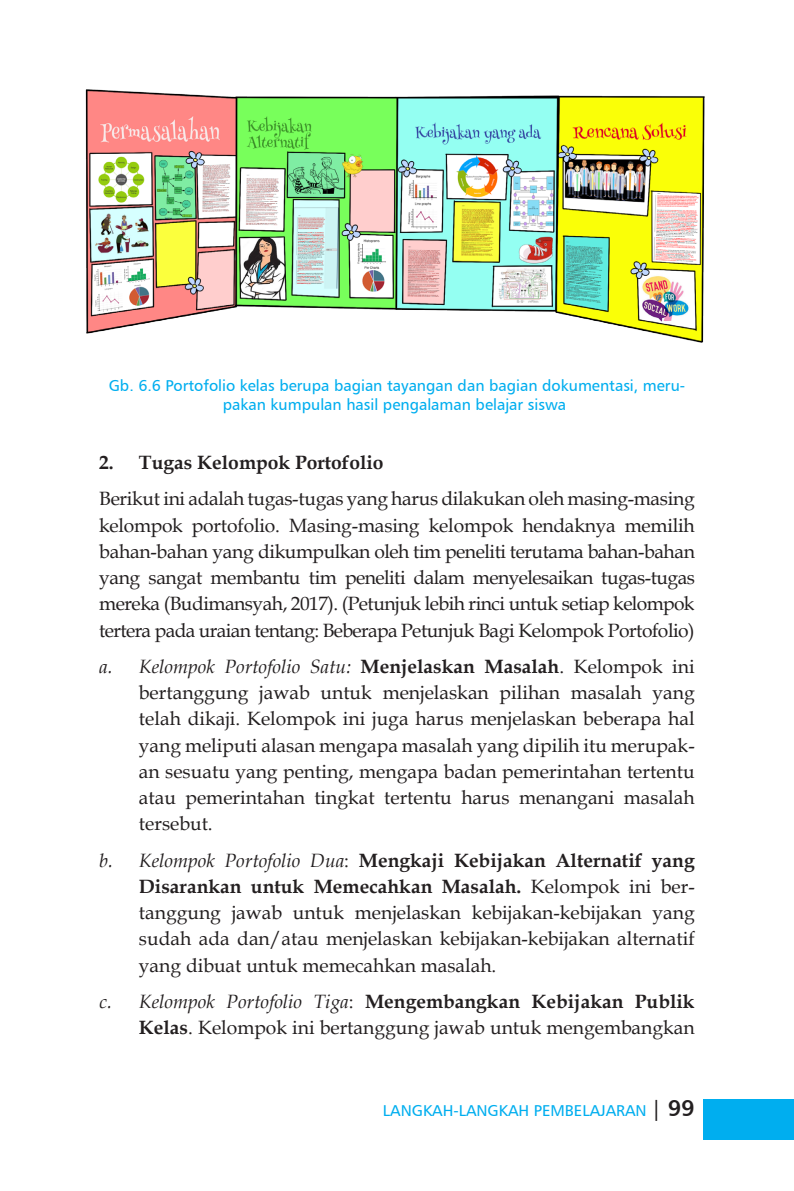
<style>
.page{position:relative;width:794px;height:1191px;background:#fff}
.page>*{position:absolute;margin:0;border:0;box-sizing:border-box;transform-origin:0 0}
.t1{font:19.25px/26.2px "Book Antiqua";color:#231f20;text-align:justify}
.t2{font:700 19.25px "Book Antiqua";color:#231f20}
.t3{font:15.75px/18.9px "Humanist 777 BT Roman B";color:#00aeef;text-align:center}
.s1{font-style:italic}
.s2{font-weight:700}
.s3{font-size:21px;color:#231f20}
.s4{font-family:"Humanist 777 BT Bold B";font-size:22.75px;color:#231f20}
</style>
<div class="page">
<div style="left:703px;top:1099px;width:91px;height:41px;background:#00aeef"></div>
<img style="left:85px;top:89px;width:620px;height:254px">
<p class="t3" style="left:109px;top:375px;width:578px">Gb. 6.6 Portofolio kelas berupa bagian tayangan dan bagian dokumentasi, meru&shy;pakan kumpulan hasil pengalaman belajar siswa</p>
<p class="t2" style="left:99px;top:451px;width:286px">2. Tugas Kelompok Portofolio</p>
<p class="t1" style="left:99px;top:486px;width:597px">Berikut ini adalah tugas-tugas yang harus dilakukan oleh masing-masing kelompok portofolio. Masing-masing kelompok hendaknya memilih bahan-bahan yang dikumpulkan oleh tim peneliti terutama bahan-bahan yang sangat membantu tim peneliti dalam menyelesaikan tugas-tugas mereka (Budimansyah, 2017). (Petunjuk lebih rinci untuk setiap kelompok tertera pada uraian tentang: Beberapa Petunjuk Bagi Kelompok Portofolio)</p>
<p class="t1" style="left:139px;top:653px;width:557px;text-indent:-40px"><span class="s1">a. Kelompok Portofolio Satu:</span> <span class="s2">Menjelaskan Masalah</span>. Kelompok ini bertanggung jawab untuk menjelaskan pilihan masalah yang telah dikaji. Kelompok ini juga harus menjelaskan beberapa hal yang meliputi alasan mengapa masalah yang dipilih itu merupak&shy;an sesuatu yang penting, mengapa badan pemerintahan tertentu atau pemerintahan tingkat tertentu harus menangani masalah tersebut.</p>
<p class="t1" style="left:139px;top:847px;width:557px;text-indent:-40px"><span class="s1">b. Kelompok Portofolio Dua</span>: <span class="s2">Mengkaji Kebijakan Alternatif yang Disarankan untuk Memecahkan Masalah.</span> Kelompok ini ber&shy;tanggung jawab untuk menjelaskan kebijakan-kebijakan yang sudah ada dan/atau menjelaskan kebijakan-kebijakan alternatif yang dibuat untuk memecahkan masalah.</p>
<p class="t1" style="left:99px;top:988px;width:597px;text-align:right"><span class="s1">c. Kelompok Portofolio Tiga</span>: <span class="s2">Mengembangkan Kebijakan Publik<br>Kelas</span>. Kelompok ini bertanggung jawab untuk mengembangkan</p>
<p class="t3" style="left:383px;top:1100px;width:313px">LANGKAH-LANGKAH PEMBELAJARAN <span class="s3">|</span> <span class="s4">99</span></p>
</div>
